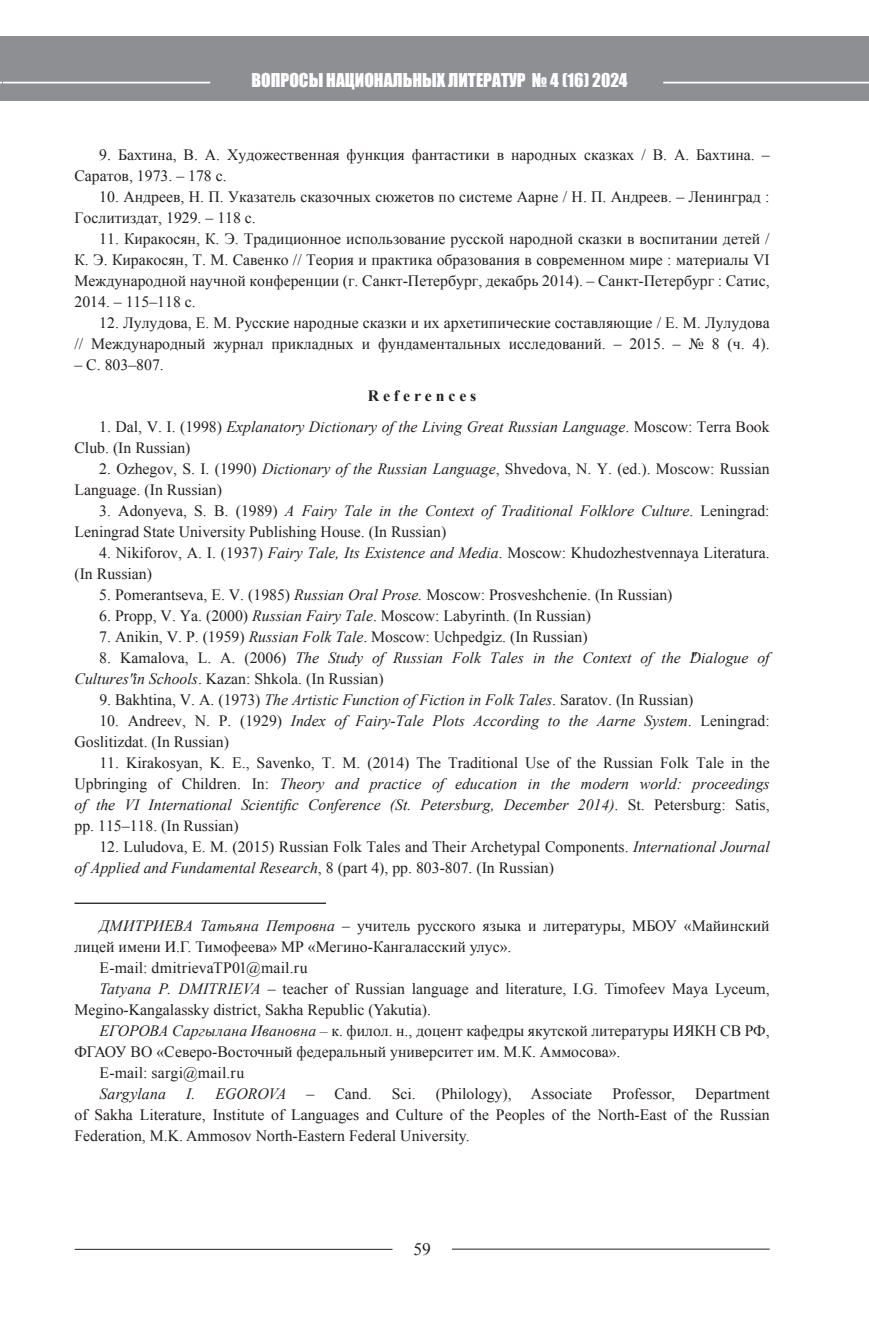
<style>
.page{position:relative;width:869px;height:1340px;background:#fff}
.page>*{position:absolute;margin:0;border:0;box-sizing:border-box;transform-origin:0 0}
.t1{font:17.5px "Impact";color:#fff}
.t2{font:17.5px "Times New Roman";color:#231f20}
.t3{font:15.75px/21px "Times New Roman";color:#231f20}
.t4{font:italic 15.75px/21px "Times New Roman";color:#231f20}
.t5{font:700 15.75px "Times New Roman";color:#231f20}
.s1{font-style:normal}
.s2{font-style:italic}
</style>
<div class="page">
<div style="left:1px;top:36px;width:867px;height:64px;background:#8d8f92"></div>
<hr style="left:1px;top:82px;width:209px;height:1px;background:#fff">
<hr style="left:663px;top:82px;width:205px;height:1px;background:#fff">
<hr style="left:0;top:36px;width:2px;height:64px;background:#8d8f92">
<hr style="left:74px;top:902px;width:252px;height:1px;background:#231f20">
<hr style="left:75px;top:1248px;width:317px;height:1px;background:#231f20">
<hr style="left:451px;top:1248px;width:318px;height:1px;background:#231f20">
<p class="t1" style="left:251px;top:66px;width:377px">ВОПРОСЫ НАЦИОНАЛЬНЫХ ЛИТЕРАТУР № 4 (16) 2024</p>
<p class="t3" style="left:74px;top:144px;width:696px;text-indent:25px">9. Бахтина, В. А. Художественная функция фантастики в народных сказках / В. А. Бахтина. –<br>Саратов, 1973. – 178 с.</p>
<p class="t3" style="left:74px;top:186px;width:696px;text-indent:25px">10. Андреев, Н. П. Указатель сказочных сюжетов по системе Аарне / Н. П. Андреев. – Ленинград :<br>Гослитиздат, 1929. – 118 с.</p>
<p class="t3" style="left:74px;top:228px;width:696px;text-align:justify;text-indent:25px">11. Киракосян, К. Э. Традиционное использование русской народной сказки в воспитании детей / К. Э. Киракосян, Т. М. Савенко // Теория и практика образования в современном мире : материалы VI Международной научной конференции (г. Санкт-Петербург, декабрь 2014). – Санкт-Петербург : Сатис, 2014. – 115–118 с.</p>
<p class="t3" style="left:74px;top:312px;width:696px;text-align:right">12. Лулудова, Е. М. Русские народные сказки и их архетипические составляющие / Е. М. Лулудова<br>// Международный журнал прикладных и фундаментальных исследований. – 2015. – № 8 (ч. 4).</p>
<p class="t3" style="left:74px;top:354px;width:91px">– С. 803–807.</p>
<p class="t5" style="left:367px;top:384px;width:110px">R e f e r e n c e s</p>
<p class="t4" style="left:74px;top:415px;width:696px;text-indent:25px"><span class="s1">1. Dal, V. I. (1998)</span> Explanatory Dictionary of the Living Great Russian Language<span class="s1">. Moscow: Terra Book<br>Club. (In Russian)</span></p>
<p class="t3" style="left:74px;top:457px;width:696px;text-indent:25px">2. Ozhegov, S. I. (1990) <span class="s2">Dictionary of the Russian Language</span>, Shvedova, N. Y. (ed.). Moscow: Russian<br>Language. (In Russian)</p>
<p class="t3" style="left:74px;top:499px;width:696px;text-indent:25px">3. Adonyeva, S. B. (1989) <span class="s2">A Fairy Tale in the Context of Traditional Folklore Culture</span>. Leningrad:<br>Leningrad State University Publishing House. (In Russian)</p>
<p class="t3" style="left:74px;top:541px;width:696px;text-indent:25px">4. Nikiforov, A. I. (1937) <span class="s2">Fairy Tale, Its Existence and Media</span>. Moscow: Khudozhestvennaya Literatura. (In Russian)</p>
<p class="t3" style="left:99px;top:583px;width:574px">5. Pomerantseva, E. V. (1985) <span class="s2">Russian Oral Prose.</span> Moscow: Prosveshchenie. (In Russian)</p>
<p class="t3" style="left:99px;top:604px;width:493px">6. Propp, V. Ya. (2000) <span class="s2">Russian Fairy Tale</span>. Moscow: Labyrinth. (In Russian)</p>
<p class="t3" style="left:99px;top:625px;width:489px">7. Anikin, V. P. (1959) <span class="s2">Russian Folk Tale</span>. Moscow: Uchpedgiz. (In Russian)</p>
<p class="t4" style="left:74px;top:646px;width:696px;text-indent:25px"><span class="s1">8. Kamalova, L. A. (2006)</span> The Study of Russian Folk Tales in the Context of the "Dialogue of<br>Cultures"in Schools<span class="s1">. Kazan: Shkola. (In Russian)</span></p>
<p class="t3" style="left:99px;top:688px;width:595px">9. Bakhtina, V. A. (1973) <span class="s2">The Artistic Function of Fiction in Folk Tales</span>. Saratov. (In Russian)</p>
<p class="t3" style="left:74px;top:709px;width:696px;text-indent:25px">10. Andreev, N. P. (1929) <span class="s2">Index of Fairy-Tale Plots According to the Aarne System</span>. Leningrad:<br>Goslitizdat. (In Russian)</p>
<p class="t3" style="left:74px;top:751px;width:696px;text-align:justify;text-indent:25px">11. Kirakosyan, K. E., Savenko, T. M. (2014) The Traditional Use of the Russian Folk Tale in the Upbringing of Children. In: <span class="s2">Theory and practice of education in the modern world: proceedings of the VI International Scientific Conference (St. Petersburg, December 2014)</span>. St. Petersburg: Satis, pp. 115–118. (In Russian)</p>
<p class="t3" style="left:74px;top:835px;width:696px;text-indent:25px">12. Luludova, E. M. (2015) Russian Folk Tales and Their Archetypal Components. <span class="s2">International Journal of Applied and Fundamental Research</span>, 8 (part 4), pp. 803-807. (In Russian)</p>
<p class="t3" style="left:99px;top:915px;width:671px"><span class="s2">ДМИТРИЕВА Татьяна Петровна</span> – учитель русского языка и литературы, МБОУ «Майинский</p>
<p class="t3" style="left:74px;top:936px;width:438px">лицей имени И.Г. Тимофеева» МР «Мегино-Кангаласский улус».</p>
<p class="t3" style="left:99px;top:957px;width:210px">E-mail: dmitrievaTP01@mail.ru</p>
<p class="t3" style="left:99px;top:978px;width:671px"><span class="s2">Tatyana P. DMITRIEVA</span> – teacher of Russian language and literature, I.G. Timofeev Maya Lyceum,</p>
<p class="t3" style="left:74px;top:999px;width:358px">Megino-Kangalassky district, Sakha Republic (Yakutia).</p>
<p class="t3" style="left:99px;top:1020px;width:671px"><span class="s2">ЕГОРОВА Саргылана Ивановна –</span> к. филол. н., доцент кафедры якутской литературы ИЯКН СВ РФ,</p>
<p class="t3" style="left:74px;top:1041px;width:547px">ФГАОУ ВО «Северо-Восточный федеральный университет им. М.К. Аммосова».</p>
<p class="t3" style="left:99px;top:1062px;width:146px">E-mail: sargi@mail.ru</p>
<p class="t4" style="left:99px;top:1083px;width:68px">Sargylana</p>
<p class="t4" style="left:186px;top:1083px;width:102px">I. EGOROVA</p>
<p class="t3" style="left:306px;top:1083px;width:67px">– Cand.</p>
<p class="t3" style="left:391px;top:1083px;width:26px">Sci.</p>
<p class="t3" style="left:436px;top:1083px;width:158px">(Philology), Associate</p>
<p class="t3" style="left:612px;top:1083px;width:64px">Professor,</p>
<p class="t3" style="left:74px;top:1083px;width:696px;text-align:justify;text-indent:620px">Department of Sakha Literature, Institute of Languages and Culture of the Peoples of the North-East of the Russian Federation, M.K. Ammosov North-Eastern Federal University.</p>
<p class="t2" style="left:413px;top:1237px;width:19px">59</p>
</div>
